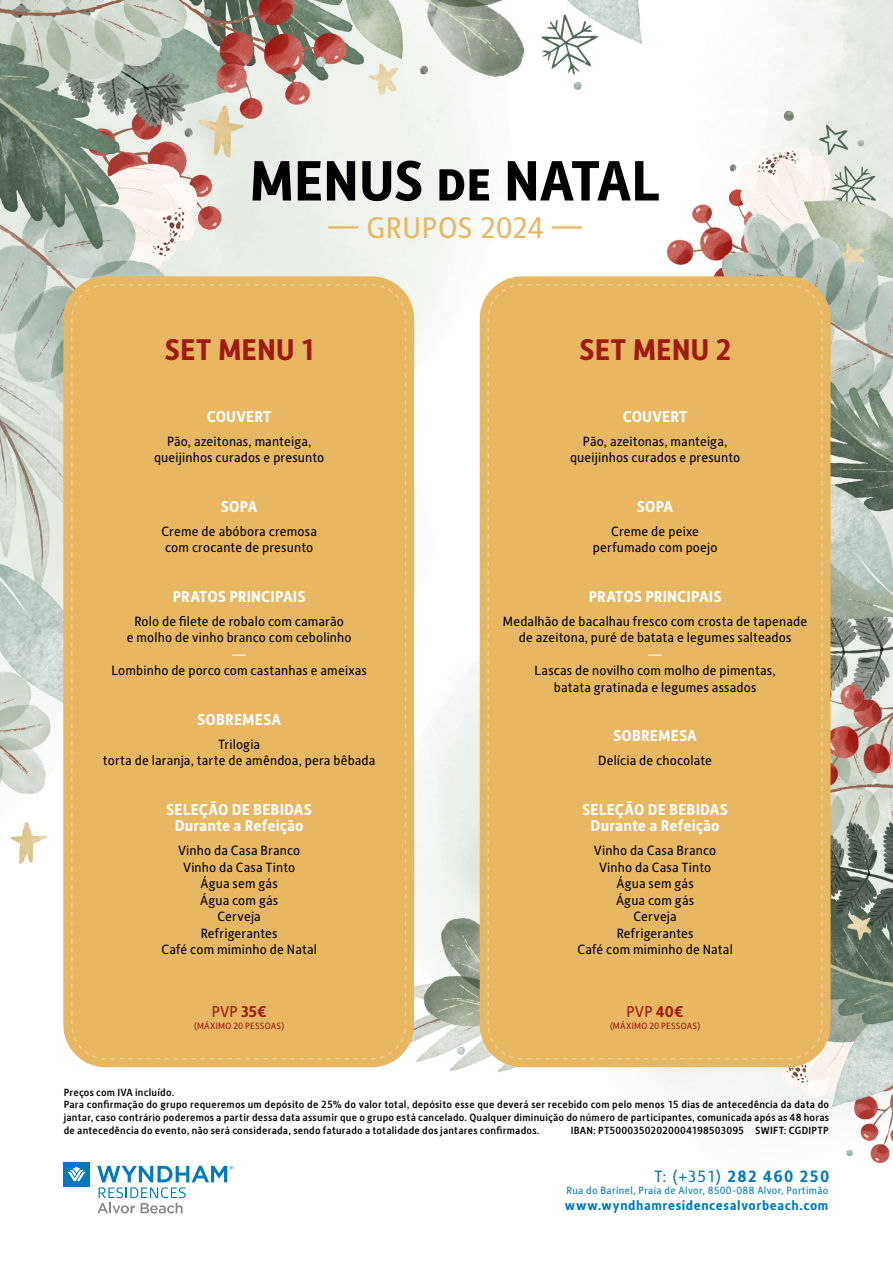
<style>
.page{position:relative;width:893px;height:1263px;background:#fff}
.page>*{position:absolute;margin:0;border:0;box-sizing:border-box;transform-origin:0 0}
.t1{font:700 57px "Alber New";letter-spacing:-.01em;color:#000}
.t2{font:700 30px "Alber New";color:#a11913}
.t3{font:30px "Alber New";letter-spacing:.015em;color:#e8b761}
.t4{font:700 16.5px "Alber New";letter-spacing:.065em;color:#0079be}
.t5{font:700 15.75px/16.5px "Alber New";letter-spacing:.005em;color:#fff;text-align:center}
.t6{font:15.75px "Alber New";letter-spacing:.005em;color:#a11913}
.t7{font:13.5px/16.5px "Alber New";letter-spacing:.01em;color:#000;text-align:center}
.t8{font:700 13.5px "Alber New";letter-spacing:.045em;color:#0079be}
.t9{font:13.5px "Alber New";color:#fff}
.t10{font:500 10.5px/12.6px "Alber New";letter-spacing:.02em;color:#000}
.t11{font:10.5px "Alber New";letter-spacing:.03em;color:#0079be}
.t12{font:9.15px "Alber New";letter-spacing:.025em;color:#a11913}
.s1{font-weight:700}
.s2{font-weight:400}
</style>
<div class="page">
<img style="left:0;top:0;width:893px;height:1214px">
<div style="left:480px;top:276px;width:350px;height:791px;background:#e8b761;border-radius:43px"></div>
<div style="left:63px;top:276px;width:351px;height:791px;background:#e8b761;border-radius:43px"></div>
<div style="left:71px;top:284px;width:335px;height:775px;border:2px dashed #fff;border-radius:34px"></div>
<div style="left:487px;top:284px;width:336px;height:775px;border:2px dashed #fff;border-radius:34px"></div>
<div style="left:63px;top:1162px;width:27px;height:24px;background:#0079be"></div>
<svg style="left:68px;top:1167px;width:17px;height:14px"></svg>
<svg style="left:97px;top:1166px;width:136px;height:47px"></svg>
<h1 class="t1" style="left:249px;top:143px;width:413px">MENUS DE NATAL</h1>
<h2 class="t3" style="left:329px;top:208px;width:255px">— GRUPOS 2024 —</h2>
<h2 class="t2" style="left:165px;top:330px;width:151px">SET MENU 1</h2>
<h2 class="t2" style="left:579px;top:330px;width:153px">SET MENU 2</h2>
<p class="t5" style="left:207px;top:407px;width:66px">COUVERT</p>
<p class="t7" style="left:154px;top:432px;width:172px">Pão, azeitonas, manteiga, queijinhos curados e presunto</p>
<p class="t5" style="left:221px;top:497px;width:38px">SOPA</p>
<p class="t7" style="left:161px;top:522px;width:157px;text-align:left">Creme de abóbora cremosa com crocante de presunto</p>
<p class="t5" style="left:173px;top:587px;width:134px">PRATOS PRINCIPAIS</p>
<p class="t7" style="left:127px;top:612px;width:226px">Rolo de filete de robalo com camarão<br>e molho de vinho branco com cebolinho</p>
<p class="t9" style="left:232px;top:645px;width:15px">—</p>
<p class="t7" style="left:111px;top:662px;width:257px">Lombinho de porco com castanhas e ameixas</p>
<p class="t5" style="left:197px;top:710px;width:85px">SOBREMESA</p>
<p class="t7" style="left:103px;top:735px;width:274px">Trilogia<br>torta de laranja, tarte de amêndoa, pera bêbada</p>
<p class="t5" style="left:166px;top:800px;width:148px">SELEÇÃO DE BEBIDAS<br>Durante a Refeição</p>
<p class="t7" style="left:161px;top:842px;width:157px">Vinho da Casa Branco<br>Vinho da Casa Tinto<br>Água sem gás<br>Água com gás<br>Cerveja<br>Refrigerantes<br>Café com miminho de Natal</p>
<p class="t5" style="left:623px;top:407px;width:66px">COUVERT</p>
<p class="t7" style="left:570px;top:432px;width:172px">Pão, azeitonas, manteiga, queijinhos curados e presunto</p>
<p class="t5" style="left:637px;top:497px;width:38px">SOPA</p>
<p class="t7" style="left:593px;top:522px;width:126px">Creme de peixe perfumado com poejo</p>
<p class="t5" style="left:589px;top:587px;width:134px">PRATOS PRINCIPAIS</p>
<p class="t7" style="left:503px;top:612px;width:306px">Medalhão de bacalhau fresco com crosta de tapenade de azeitona, puré de batata e legumes salteados</p>
<p class="t9" style="left:648px;top:645px;width:15px">—</p>
<p class="t7" style="left:535px;top:662px;width:243px">Lascas de novilho com molho de pimentas, batata gratinada e legumes assados</p>
<p class="t5" style="left:613px;top:727px;width:85px">SOBREMESA</p>
<p class="t7" style="left:598px;top:752px;width:115px">Delícia de chocolate</p>
<p class="t5" style="left:582px;top:800px;width:148px">SELEÇÃO DE BEBIDAS<br>Durante a Refeição</p>
<p class="t7" style="left:577px;top:842px;width:157px">Vinho da Casa Branco<br>Vinho da Casa Tinto<br>Água sem gás<br>Água com gás<br>Cerveja<br>Refrigerantes<br>Café com miminho de Natal</p>
<p class="t6" style="left:212px;top:1001px;width:56px">PVP <span class="s1">35€</span></p>
<p class="t12" style="left:194px;top:1019px;width:92px">(MÁXIMO 20 PESSOAS)</p>
<p class="t6" style="left:627px;top:1001px;width:58px">PVP <span class="s1">40€</span></p>
<p class="t12" style="left:610px;top:1019px;width:92px">(MÁXIMO 20 PESSOAS)</p>
<p class="t10" style="left:64px;top:1085px;width:767px">Preços com IVA incluído.<br>Para confirmação do grupo requeremos um depósito de 25% do valor total, depósito esse que deverá ser recebido com pelo menos 15 dias de antecedência da data do jantar, caso contrário poderemos a partir dessa data assumir que o grupo está cancelado. Qualquer diminuição do número de participantes, comunicada após as 48 horas de antecedência do evento, não será considerada, sendo faturado a totalidade dos jantares confirmados.</p>
<p class="t10" style="left:571px;top:1123px;width:259px">IBAN: PT50003502020004198503095 SWIFT: CGDIPTP</p>
<p class="t4" style="left:654px;top:1165px;width:177px"><span class="s2">T: (+351)</span> 282 460 250</p>
<p class="t11" style="left:566px;top:1184px;width:263px">Rua do Barinel, Praia de Alvor, 8500-088 Alvor, Portimão</p>
<p class="t8" style="left:565px;top:1197px;width:265px">www.wyndhamresidencesalvorbeach.com</p>
</div>
